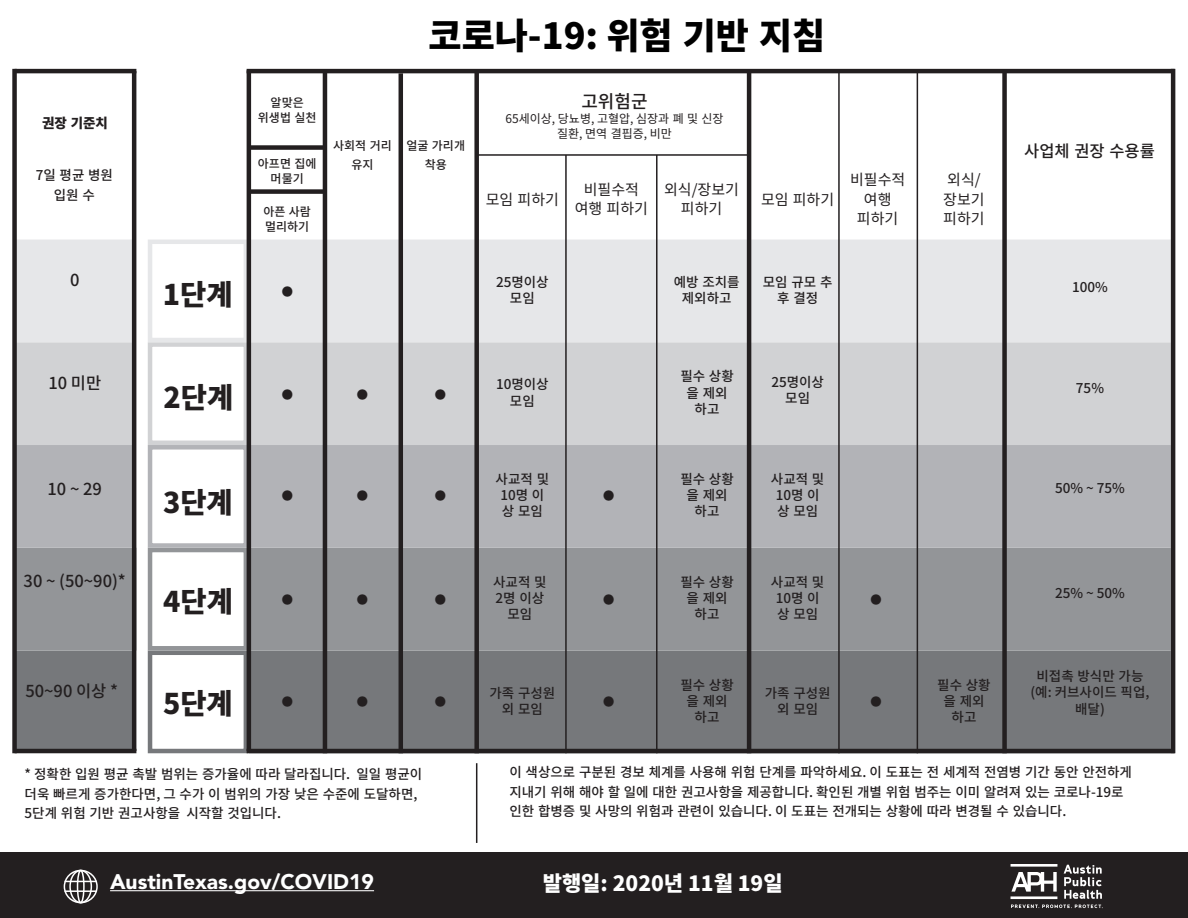
<style>
.page{position:relative;width:1188px;height:918px;background:#fff}
.page>*{position:absolute;margin:0;border:0;box-sizing:border-box;transform-origin:0 0}
.t1{font:39px "Minion Pro";color:#231f20}
.t2{font:900 36px "Noto Sans CJ Kkr";color:#000}
.t3{font:900 28.5px "Noto Sans CJ Kkr";color:#231f20}
.Body{font:900 21px "Avenir LT Std";color:#fff}
.t4{font:900 21px "Noto Sans CJ Kkr";color:#fff}
.t5{font:500 18px "Noto Sans CJ Kkr";color:#231f20}
.t6{font:500 16.5px "Noto Sans CJ Kkr";color:#231f20}
.t7{font:15px/19.5px "Noto Sans CJ Kkr";color:#231f20;text-align:center}
.t8{font:500 13.5px/16.2px "Noto Sans CJ Kkr";color:#231f20;text-align:center}
.t9{font:900 13.5px "Noto Sans CJ Kkr";color:#231f20}
.t10{font:500 12px/15px "Noto Sans CJ Kkr";color:#231f20;text-align:center}
.t11{font:12px/15px "Noto Sans CJ Kkr";color:#231f20;text-align:center}
</style>
<div class="page">
<div style="left:0;top:852px;width:1188px;height:66px;background:#231f20"></div>
<div style="left:64px;top:870px;width:34px;height:33px;border:2px solid #fff;border-radius:50%"></div>
<div style="left:77px;top:870px;width:8px;height:33px;border:2px solid #fff;border-radius:50%"></div>
<div style="left:69px;top:870px;width:23px;height:33px;border:2px solid #fff;border-radius:50%"></div>
<hr style="left:65px;top:881px;width:32px;height:1px;background:#fff">
<hr style="left:65px;top:890px;width:32px;height:2px;background:#fff">
<hr style="left:247px;top:69px;width:928px;height:4px;background:#231f20">
<svg style="left:1011px;top:864px;width:92px;height:44px"></svg>
<div style="left:250px;top:653px;width:923px;height:101px;background:#76787b"></div>
<div style="left:251px;top:550px;width:920px;height:103px;background:#939598"></div>
<div style="left:251px;top:447px;width:920px;height:103px;background:#b2b3b7"></div>
<div style="left:251px;top:345px;width:920px;height:102px;background:#d1d2d4"></div>
<div style="left:251px;top:237px;width:920px;height:108px;background:#e6e7e9"></div>
<svg style="left:147px;top:237px;width:103px;height:517px"></svg>
<hr style="left:565px;top:155px;width:2px;height:598px;background:#231f20">
<hr style="left:838px;top:71px;width:2px;height:682px;background:#231f20">
<hr style="left:656px;top:155px;width:2px;height:598px;background:#231f20">
<hr style="left:917px;top:71px;width:1px;height:682px;background:#231f20">
<hr style="left:247px;top:70px;width:4px;height:681px;background:#231f20">
<hr style="left:323px;top:72px;width:4px;height:681px;background:#231f20">
<hr style="left:399px;top:73px;width:4px;height:680px;background:#231f20">
<hr style="left:747px;top:70px;width:4px;height:683px;background:#231f20">
<div style="left:474px;top:70px;width:5px;height:683px;background:#231f20"></div>
<div style="left:1002px;top:70px;width:5px;height:683px;background:#231f20"></div>
<div style="left:249px;top:189px;width:76px;height:5px;background:#231f20"></div>
<div style="left:249px;top:145px;width:76px;height:5px;background:#231f20"></div>
<hr style="left:1171px;top:69px;width:4px;height:684px;background:#231f20">
<hr style="left:247px;top:749px;width:928px;height:4px;background:#231f20">
<hr style="left:15px;top:69px;width:121px;height:4px;background:#231f20">
<svg style="left:17px;top:237px;width:120px;height:516px;background:#b0b1b4"></svg>
<div style="left:12px;top:69px;width:5px;height:684px;background:#231f20"></div>
<hr style="left:132px;top:71px;width:4px;height:680px;background:#231f20">
<hr style="left:477px;top:154px;width:272px;height:2px;background:#231f20">
<hr style="left:476px;top:763px;width:1px;height:80px;background:#231f20">
<hr style="left:110px;top:890px;width:264px;height:1px;background:#fff">
<p class="t2" style="left:429px;top:16px;width:398px">코로나-19: 위험 기반 지침</p>
<p class="t9" style="left:42px;top:115px;width:67px">권장 기준치</p>
<p class="t8" style="left:36px;top:166px;width:79px;line-height:19.5px">7일 평균 병원 입원 수</p>
<p class="t10" style="left:258px;top:96px;width:60px">알맞은 위생법 실천</p>
<p class="t10" style="left:258px;top:157px;width:60px">아프면 집에 머물기</p>
<p class="t10" style="left:263px;top:205px;width:49px;text-align:left">아픈 사람 멀리하기</p>
<p class="t10" style="left:333px;top:136px;width:60px;line-height:19.5px">사회적 거리 유지</p>
<p class="t10" style="left:406px;top:136px;width:60px;line-height:19.5px">얼굴 가리개 착용</p>
<p class="t5" style="left:581px;top:91px;width:68px">고위험군</p>
<p class="t11" style="left:505px;top:111px;width:220px">65세이상, 당뇨병, 고혈압, 심장과 폐 및 신장 질환, 면역 결핍증, 비만</p>
<p class="t7" style="left:575px;top:180px;width:75px">비필수적 여행 피하기</p>
<p class="t7" style="left:850px;top:170px;width:57px">비필수적 여행 피하기</p>
<p class="t7" style="left:664px;top:180px;width:76px">외식/장보기 피하기</p>
<p class="t7" style="left:943px;top:170px;width:43px;text-align:left">외식/ 장보기 피하기</p>
<p class="t7" style="left:486px;top:190px;width:75px">모임 피하기</p>
<p class="t7" style="left:761px;top:190px;width:75px">모임 피하기</p>
<p class="t6" style="left:1024px;top:142px;width:132px">사업체 권장 수용률</p>
<p class="t6" style="left:70px;top:271px;width:11px">0</p>
<p class="t3" style="left:163px;top:279px;width:71px">1단계</p>
<p class="t1" style="left:280px;top:261px;width:17px">•</p>
<p class="t8" style="left:496px;top:274px;width:54px">25명이상 모임</p>
<p class="t8" style="left:674px;top:274px;width:67px">예방 조치를 제외하고</p>
<p class="t8" style="left:763px;top:274px;width:71px">모임 규모 추 후 결정</p>
<p class="t8" style="left:1072px;top:279px;width:37px">100%</p>
<p class="t6" style="left:48px;top:374px;width:54px">10 미만</p>
<p class="t3" style="left:164px;top:382px;width:71px">2단계</p>
<p class="t1" style="left:280px;top:364px;width:17px">•</p>
<p class="t1" style="left:355px;top:364px;width:17px">•</p>
<p class="t1" style="left:433px;top:364px;width:17px">•</p>
<p class="t8" style="left:496px;top:377px;width:54px">10명이상 모임</p>
<p class="t8" style="left:680px;top:369px;width:55px">필수 상황 을 제외 하고</p>
<p class="t8" style="left:771px;top:374px;width:54px">25명이상 모임</p>
<p class="t8" style="left:1076px;top:380px;width:30px">75%</p>
<p class="t6" style="left:48px;top:480px;width:56px">10 ~ 29</p>
<p class="t3" style="left:163px;top:486px;width:71px">3단계</p>
<p class="t8" style="left:496px;top:471px;width:55px">사교적 및<br>10명 이 상 모임</p>
<p class="t1" style="left:280px;top:465px;width:17px">•</p>
<p class="t1" style="left:355px;top:465px;width:17px">•</p>
<p class="t1" style="left:433px;top:465px;width:17px">•</p>
<p class="t1" style="left:601px;top:465px;width:17px">•</p>
<p class="t8" style="left:680px;top:471px;width:55px">필수 상황 을 제외 하고</p>
<p class="t8" style="left:771px;top:471px;width:55px">사교적 및<br>10명 이 상 모임</p>
<p class="t8" style="left:1055px;top:480px;width:71px">50% ~ 75%</p>
<p class="t6" style="left:24px;top:572px;width:104px">30 ~ (50~90)*</p>
<p class="t3" style="left:163px;top:586px;width:71px">4단계</p>
<p class="t8" style="left:680px;top:574px;width:55px">필수 상황 을 제외 하고</p>
<p class="t8" style="left:771px;top:574px;width:55px">사교적 및<br>10명 이 상 모임</p>
<p class="t8" style="left:493px;top:574px;width:55px">사교적 및<br>2명 이상 모임</p>
<p class="t1" style="left:280px;top:570px;width:17px">•</p>
<p class="t1" style="left:355px;top:570px;width:17px">•</p>
<p class="t1" style="left:433px;top:570px;width:17px">•</p>
<p class="t1" style="left:601px;top:570px;width:17px">•</p>
<p class="t1" style="left:869px;top:570px;width:17px">•</p>
<p class="t8" style="left:1055px;top:585px;width:71px">25% ~ 50%</p>
<p class="t6" style="left:25px;top:681px;width:94px">50~90 이상 *</p>
<p class="t3" style="left:163px;top:687px;width:71px">5단계</p>
<p class="t8" style="left:680px;top:677px;width:55px">필수 상황 을 제외 하고</p>
<p class="t8" style="left:937px;top:677px;width:55px">필수 상황 을 제외 하고</p>
<p class="t8" style="left:489px;top:685px;width:67px">가족 구성원 외 모임</p>
<p class="t8" style="left:765px;top:685px;width:67px">가족 구성원 외 모임</p>
<p class="t1" style="left:280px;top:672px;width:17px">•</p>
<p class="t1" style="left:355px;top:672px;width:17px">•</p>
<p class="t1" style="left:433px;top:672px;width:17px">•</p>
<p class="t1" style="left:601px;top:672px;width:17px">•</p>
<p class="t1" style="left:869px;top:672px;width:17px">•</p>
<p class="t8" style="left:1030px;top:668px;width:121px">비접촉 방식만 가능 (예: 커브사이드 픽업, 배달)</p>
<p class="t8" style="left:25px;top:765px;width:399px;line-height:19.5px;text-align:left">* 정확한 입원 평균 촉발 범위는 증가율에 따라 달라집니다. 일일 평균이 더욱 빠르게 증가한다면, 그 수가 이 범위의 가장 낮은 수준에 도달하면,<br>5단계 위험 기반 권고사항을 시작할 것입니다.</p>
<p class="t8" style="left:509px;top:763px;width:624px;line-height:19.5px;text-align:left">이 색상으로 구분된 경보 체계를 사용해 위험 단계를 파악하세요. 이 도표는 전 세계적 전염병 기간 동안 안전하게 지내기 위해 해야 할 일에 대한 권고사항을 제공합니다. 확인된 개별 위험 범주는 이미 알려져 있는 코로나-19로 인한 합병증 및 사망의 위험과 관련이 있습니다. 이 도표는 전개되는 상황에 따라 변경될 수 있습니다.</p>
<p class="Body" style="left:110px;top:869px;width:265px">AustinTexas.gov/COVID19</p>
<p class="t4" style="left:543px;top:871px;width:242px">발행일: 2020년 11월 19일</p>
</div>
